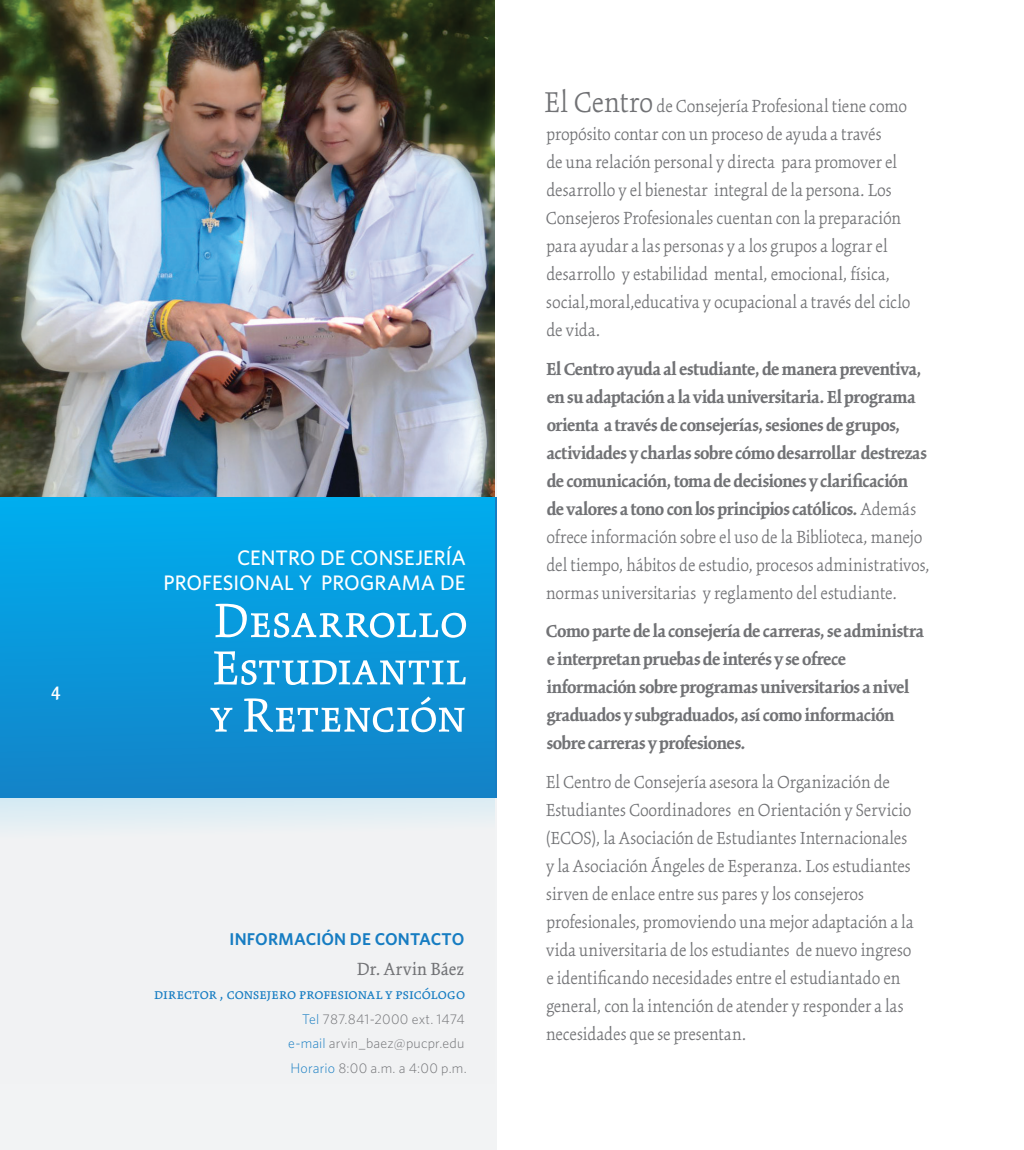
<style>
.page{position:relative;width:1024px;height:1150px;background:#fff}
.page>*{position:absolute;margin:0;border:0;box-sizing:border-box;transform-origin:0 0}
.t1{font:52.5px/47.2px "Kinesis Pro 3";letter-spacing:.01em;color:#fff}
.t2{font:500 21px "Whitney";color:#fff}
.t3{font:600 21px "Kinesis Pro 3";color:#fff}
.t4{font:300 19.25px/28px "Kinesis Pro 3";letter-spacing:.005em;color:#717275}
.t5{font:700 19.25px/28px "Kinesis Pro 3";letter-spacing:-.02em;color:#717275}
.t6{font:19.25px "Kinesis Pro 3";color:#717275}
.t7{font:17.15px "Kinesis Pro 3";letter-spacing:.005em;color:#177dc2}
.t8{font:600 17.15px "Whitney";letter-spacing:.01em;color:#177dc2}
.t9{font:300 14px "Whitney";letter-spacing:.01em;color:#717275}
.s1{color:#177dc2}
.s2{font-size:31.5px}
.s3{font-weight:300}
</style>
<div class="page">
<div style="left:0;top:410px;width:496px;height:740px;background:#f2f3f4"></div>
<img style="left:0;top:0;width:494px;height:497px">
<svg style="left:0;top:497px;width:495px;height:331px;background:#1d9fdc"></svg>
<p class="t3" style="left:51px;top:677px;width:11px">4</p>
<p class="t2" style="left:237px;top:544px;width:230px">CENTRO DE CONSEJERÍA</p>
<p class="t2" style="left:164px;top:570px;width:303px">PROFESIONAL Y PROGRAMA DE</p>
<p class="t1" style="left:212px;top:596px;width:257px">Desarrollo<br>Estudiantil</p>
<p class="t1" style="left:211px;top:691px;width:257px">y Retención</p>
<p class="t8" style="left:229px;top:928px;width:236px">INFORMACIÓN DE CONTACTO</p>
<p class="t6" style="left:357px;top:957px;width:109px">Dr. Arvin Báez</p>
<p class="t7" style="left:154px;top:984px;width:312px">Director , consejero profesional y psicólogo</p>
<p class="t9" style="left:302px;top:1010px;width:164px"><span class="s1">Tel</span> 787.841-2000 ext. 1474</p>
<p class="t9" style="left:288px;top:1034px;width:178px"><span class="s1">e-mail</span> arvin_baez@pucpr.edu</p>
<p class="t9" style="left:290px;top:1059px;width:178px"><span class="s1">Horario</span> 8:00 a.m. a 4:00 p.m.</p>
<p class="t4" style="left:544px;top:92px;width:368px"><span class="s2">El Centro</span> de Consejería Profesional tiene como propósito contar con un proceso de ayuda a través<br>de una relación personal y directa para promover el desarrollo y el bienestar integral de la persona. Los Consejeros Profesionales cuentan con la preparación para ayudar a las personas y a los grupos a lograr el desarrollo y estabilidad mental, emocional, física, social,moral,educativa y ocupacional a través del ciclo de vida.</p>
<p class="t5" style="left:546px;top:355px;width:385px">El Centro ayuda al estudiante, de manera preventiva, en su adaptación a la vida universitaria. El programa orienta a través de consejerías, sesiones de grupos, actividades y charlas sobre cómo desarrollar destrezas de comunicación, toma de decisiones y clarificación de valores a tono con los principios católicos. <span class="s3">Además ofrece información sobre el uso de la Biblioteca, manejo del tiempo, hábitos de estudio, procesos administrativos, normas universitarias y reglamento del estudiante.</span></p>
<p class="t5" style="left:546px;top:617px;width:379px">Como parte de la consejería de carreras, se administra e interpretan pruebas de interés y se ofrece información sobre programas universitarios a nivel graduados y subgraduados, así como información sobre carreras y profesiones.</p>
<p class="t4" style="left:545px;top:768px;width:370px">El Centro de Consejería asesora la Organización de Estudiantes Coordinadores en Orientación y Servicio (ECOS), la Asociación de Estudiantes Internacionales y la Asociación Ángeles de Esperanza. Los estudiantes sirven de enlace entre sus pares y los consejeros profesionales, promoviendo una mejor adaptación a la vida universitaria de los estudiantes de nuevo ingreso e identificando necesidades entre el estudiantado en general, con la intención de atender y responder a las necesidades que se presentan.</p>
</div>
